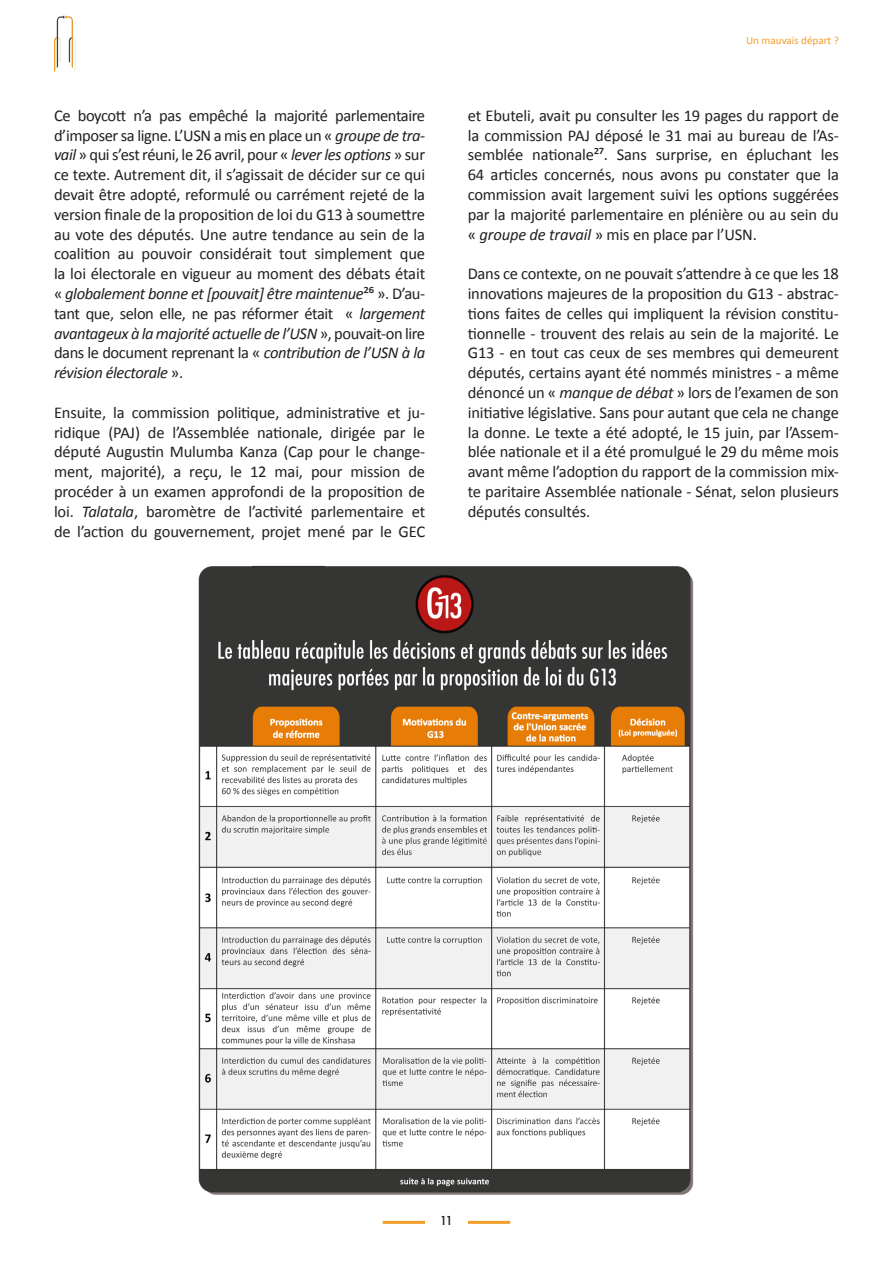
<style>
.page{position:relative;width:893px;height:1263px;background:#fff}
.page>*{position:absolute;margin:0;border:0;box-sizing:border-box;transform-origin:0 0}
.t1{font:16.5px/19.8px "Calibri";letter-spacing:-.01em;color:#231f20;text-align:justify}
.t2{font:italic 16.5px/19.8px "Calibri";letter-spacing:-.025em;color:#231f20;text-align:justify}
.t3{font:500 12px "Futura";color:#231f20}
.t4{font:11.1px "Calibri";color:#f29d28}
.s1{font-style:italic}
.s2{font-style:normal}
</style>
<div class="page">
<hr style="left:383px;top:1221px;width:127px;height:3px;background:#f39e29">
<div style="left:425px;top:1178px;width:43px;height:84px;background:#fff"></div>
<svg style="left:54px;top:16px;width:22px;height:56px"></svg>
<img style="left:198px;top:565px;width:496px;height:630px">
<p class="t1" style="left:54px;top:105px;width:373px">Ce boycott n’a pas empêché la majorité parlementaire d’imposer sa ligne. L’USN a mis en place un « <span class="s1">groupe de tra&shy;vail</span> » qui s’est réuni, le 26 avril, pour « <span class="s1">lever les options</span> » sur ce texte. Autrement dit, il s’agissait de décider sur ce qui devait être adopté, reformulé ou carrément rejeté de la version finale de la proposition de loi du G13 à soumettre au vote des députés. Une autre tendance au sein de la coalition au pouvoir considérait tout simplement que la loi électorale en vigueur au moment des débats était</p>
<p class="t2" style="left:54px;top:283px;width:373px"><span class="s2">«</span> globalement bonne et [pouvait] être maintenue<span class="s2">²⁶ ». D’au&shy;tant que, selon elle, ne pas réformer était «</span> largement avantageux à la majorité actuelle de l’USN <span class="s2">», pouvait-on lire dans le document reprenant la «</span> contribution de l’USN à la révision électorale <span class="s2">».</span></p>
<p class="t1" style="left:54px;top:402px;width:373px">Ensuite, la commission politique, administrative et ju&shy;ridique (PAJ) de l’Assemblée nationale, dirigée par le député Augustin Mulumba Kanza (Cap pour le change&shy;ment, majorité), a reçu, le 12 mai, pour mission de procéder à un examen approfondi de la proposition de loi. <span class="s1">Talatala</span>, baromètre de l’activité parlementaire et de l’action du gouvernement, projet mené par le GEC</p>
<p class="t4" style="left:746px;top:33px;width:94px">Un mauvais départ ?</p>
<p class="t1" style="left:468px;top:105px;width:373px">et Ebuteli, avait pu consulter les 19 pages du rapport de la commission PAJ déposé le 31 mai au bureau de l’As&shy;semblée nationale²⁷. Sans surprise, en épluchant les 64 articles concernés, nous avons pu constater que la commission avait largement suivi les options suggérées par la majorité parlementaire en plénière ou au sein du</p>
<p class="t1" style="left:468px;top:223px;width:291px">« <span class="s1">groupe de travail</span> » mis en place par l’USN.</p>
<p class="t1" style="left:468px;top:263px;width:373px">Dans ce contexte, on ne pouvait s’attendre à ce que les 18 innovations majeures de la proposition du G13 - abstrac&shy;tions faites de celles qui impliquent la révision constitu&shy;tionnelle - trouvent des relais au sein de la majorité. Le G13 - en tout cas ceux de ses membres qui demeurent députés, certains ayant été nommés ministres - a même dénoncé un « <span class="s1">manque de débat</span> » lors de l’examen de son initiative législative. Sans pour autant que cela ne change la donne. Le texte a été adopté, le 15 juin, par l’Assem&shy;blée nationale et il a été promulgué le 29 du même mois avant même l’adoption du rapport de la commission mix&shy;te paritaire Assemblée nationale - Sénat, selon plusieurs députés consultés.</p>
<p class="t3" style="left:440px;top:1212px;width:15px">11</p>
</div>
